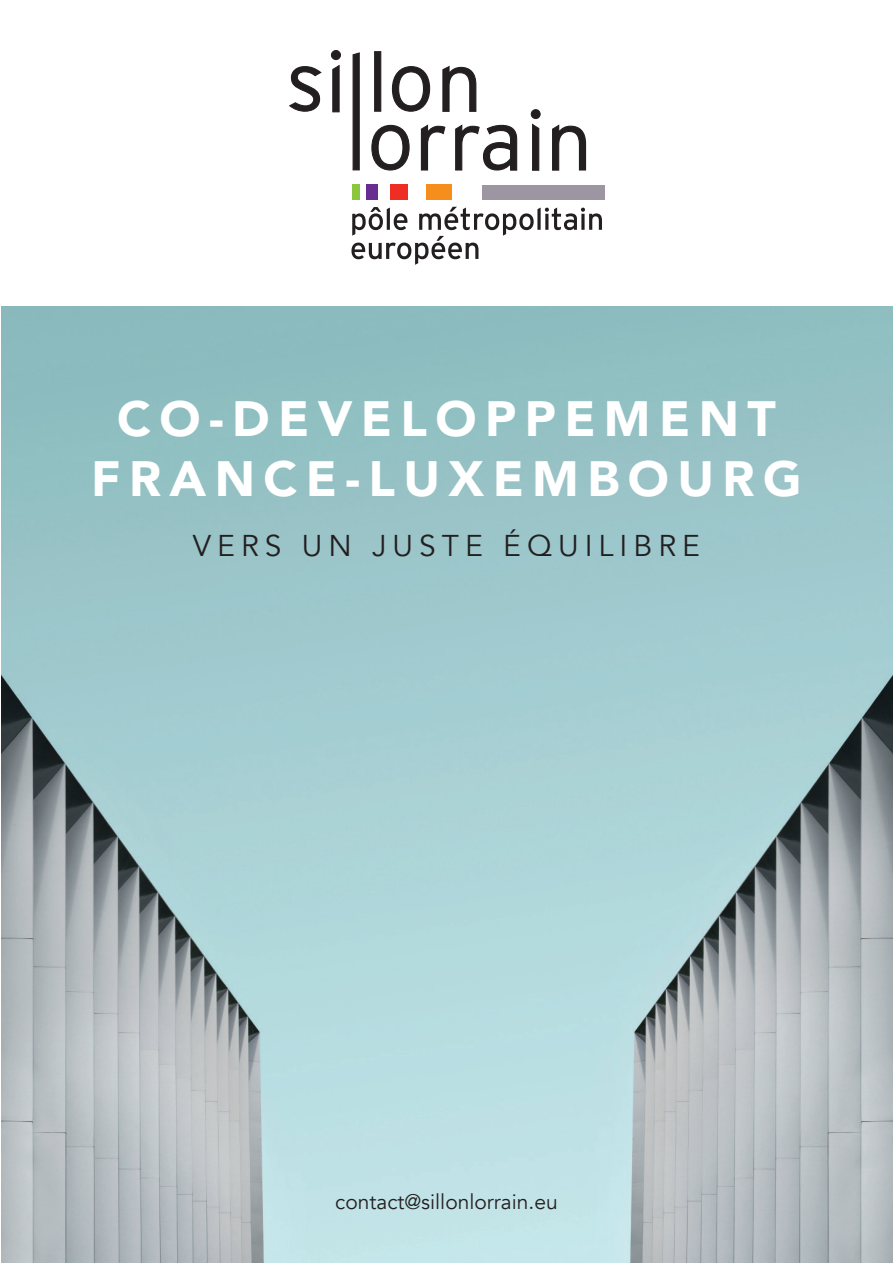
<style>
.page{position:relative;width:893px;height:1263px;background:#fff}
.page>*{position:absolute;margin:0;border:0;box-sizing:border-box;transform-origin:0 0}
.t1{font:900 49.5px/60px "Avenir";letter-spacing:.17em;color:#fff;text-align:center}
.t2{font:30px "Avenir";letter-spacing:.2em;color:#231f20}
.t3{font:21px "Avenir";color:#231f20}
</style>
<div class="page">
<img style="left:1px;top:306px;width:892px;height:957px">
<svg style="left:289px;top:66px;width:33px;height:46px"></svg>
<svg style="left:352px;top:52px;width:8px;height:119px"></svg>
<div style="left:374px;top:51px;width:7px;height:61px;background:#231f20;border:1px solid #231f20"></div>
<svg style="left:391px;top:66px;width:40px;height:46px"></svg>
<svg style="left:371px;top:124px;width:39px;height:47px"></svg>
<svg style="left:420px;top:124px;width:26px;height:47px"></svg>
<svg style="left:455px;top:124px;width:63px;height:47px"></svg>
<svg style="left:552px;top:124px;width:35px;height:47px"></svg>
<svg style="left:442px;top:65px;width:35px;height:47px"></svg>
<svg style="left:532px;top:123px;width:7px;height:48px"></svg>
<div style="left:531px;top:110px;width:9px;height:9px;background:#231f20;border-radius:50%"></div>
<div style="left:531px;top:109px;width:9px;height:10px;border:1px solid #231f20;border-radius:50%"></div>
<svg style="left:332px;top:64px;width:8px;height:49px"></svg>
<div style="left:331px;top:51px;width:9px;height:9px;background:#231f20;border-radius:50%"></div>
<div style="left:331px;top:50px;width:10px;height:10px;border:1px solid #231f20;border-radius:50%"></div>
<div style="left:482px;top:185px;width:122px;height:15px;background:#9d95a2"></div>
<div style="left:352px;top:185px;width:8px;height:15px;background:#8bc63e"></div>
<div style="left:366px;top:185px;width:12px;height:15px;background:#692c91"></div>
<div style="left:390px;top:185px;width:17px;height:15px;background:#ee2e22"></div>
<div style="left:426px;top:185px;width:26px;height:15px;background:#f68e1e"></div>
<svg style="left:351px;top:207px;width:251px;height:58px"></svg>
<p class="t1" style="left:91px;top:387px;width:712px">CO-DEVELOPPEMENT<br>FRANCE-LUXEMBOURG</p>
<p class="t2" style="left:193px;top:527px;width:508px">VERS UN JUSTE ÉQUILIBRE</p>
<p class="t3" style="left:335px;top:1189px;width:224px">contact@sillonlorrain.eu</p>
</div>
